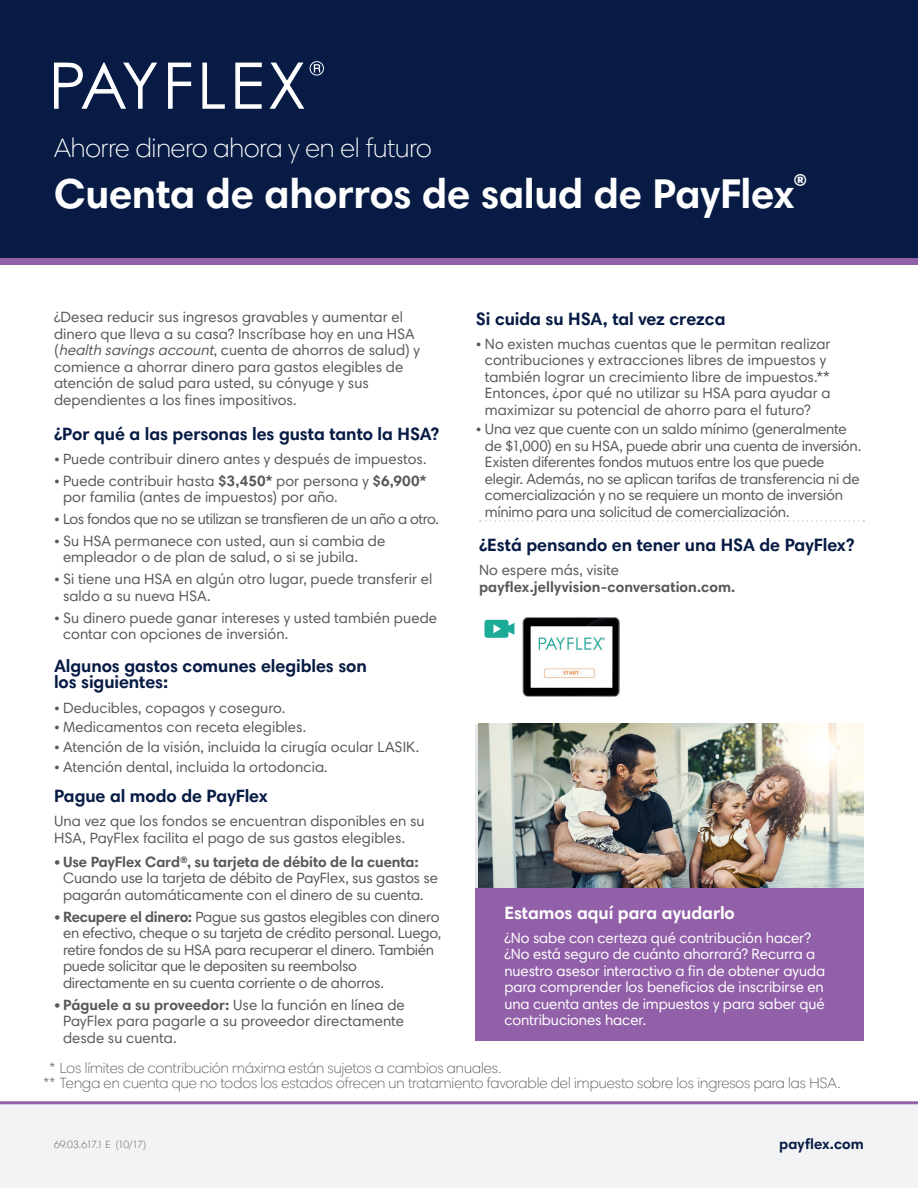
<style>
.page{position:relative;width:918px;height:1188px;background:#fff}
.page>*{position:absolute;margin:0;border:0;box-sizing:border-box;transform-origin:0 0}
.Plan_Name_2{font:700 42px "Harmonia Sans Std";letter-spacing:-.01em;color:#fff}
.Headline_Light_2{font:300 27px "Harmonia Sans Std";letter-spacing:-.005em;color:#fff}
.Color_Header{font:700 18px/16.5px "Harmonia Sans Std";letter-spacing:-.005em;color:#071b44}
.Body{font:700 18px "Harmonia Sans Std";letter-spacing:-.005em;color:#071b44}
.Color_Header-2{font:700 18px "Harmonia Sans Std";letter-spacing:-.005em;color:#fff}
.Body-2{font:15px/16.5px "Harmonia Sans Std";color:#57585a}
.Body-3{font:15px/16.5px "Harmonia Sans Std";letter-spacing:-.005em;color:#fff}
.Disclaimer{font:300 15px "Harmonia Sans Std";color:#57585a}
.Body-4{font:700 15px/16.5px "Harmonia Sans Std";letter-spacing:.005em;color:#57585a}
.Body-5{font:15px "Harmonia Sans Std";letter-spacing:-.025em;color:#57585a}
.Disclaimer-2{font:700 15px "Harmonia Sans Std";letter-spacing:.005em;color:#071b44}
.Copyright_Part_Numbe{font:300 10.5px "Harmonia Sans Std";letter-spacing:-.065em;color:#57585a}
.s1{font-style:italic}
.s2{font-weight:700}
.s3{font-weight:400}
</style>
<div class="page">
<img style="left:478px;top:724px;width:386px;height:165px">
<div style="left:0;top:1103px;width:918px;height:85px;background:#f2f3f4"></div>
<div style="left:0;top:0;width:918px;height:258px;background:#071b44"></div>
<div style="left:0;top:258px;width:918px;height:6px;background:#9260a8"></div>
<svg style="left:54px;top:63px;width:103px;height:46px"></svg>
<svg style="left:168px;top:63px;width:23px;height:46px"></svg>
<svg style="left:202px;top:63px;width:23px;height:46px"></svg>
<svg style="left:235px;top:63px;width:27px;height:46px"></svg>
<svg style="left:270px;top:63px;width:34px;height:46px"></svg>
<svg style="left:310px;top:61px;width:14px;height:15px"></svg>
<hr style="left:0;top:1101px;width:918px;height:3px;background:#9260a8">
<svg style="left:484px;top:620px;width:30px;height:18px"></svg>
<img style="left:522px;top:617px;width:98px;height:80px">
<img style="left:537px;top:631px;width:69px;height:52px">
<svg style="left:480px;top:520px;width:384px;height:2px"></svg>
<div style="left:476px;top:889px;width:388px;height:152px;background:#9260a8"></div>
<p class="Headline_Light_2" style="left:54px;top:131px;width:379px">Ahorre dinero ahora y en el futuro</p>
<p class="Plan_Name_2" style="left:54px;top:167px;width:755px">Cuenta de ahorros de salud de PayFlex<sup>®</sup></p>
<p class="Body-2" style="left:54px;top:309px;width:368px">¿Desea reducir sus ingresos gravables y aumentar el dinero que lleva a su casa? Inscríbase hoy en una HSA (<span class="s1">health savingsaccount</span>, cuenta de ahorros de salud) y comience a ahorrar dinero para gastos elegibles de atención de salud para usted, su cónyuge y sus dependientes a los fines impositivos.</p>
<p class="Color_Header" style="left:54px;top:425px;width:387px">¿Por qué a las personas les gusta tanto la HSA?</p>
<p class="Body-2" style="left:54px;top:450px;width:374px">• Puede contribuir dinero antes y después de impuestos.</p>
<p class="Body-2" style="left:63px;top:472px;width:365px;text-indent:-9px">• Puede contribuir hasta <span class="s2">$3,450*</span> por persona y <span class="s2">$6,900* </span>por familia (antes de impuestos) por año.</p>
<p class="Body-5" style="left:54px;top:510px;width:386px">• Los fondos que no se utilizan se transfieren de un año a otro.</p>
<p class="Body-2" style="left:63px;top:532px;width:324px;text-indent:-9px">• Su HSA permanece con usted, aun si cambia de empleador o de plan de salud, o si se jubila.</p>
<p class="Body-2" style="left:63px;top:571px;width:371px;text-indent:-9px">• Si tiene una HSA en algún otro lugar, puede transferir el saldo a su nueva HSA.</p>
<p class="Body-2" style="left:63px;top:609px;width:376px;text-indent:-9px">• Su dinero puede ganar intereses y usted también puede contar con opciones de inversión.</p>
<p class="Color_Header" style="left:54px;top:657px;width:314px">Algunos gastos comunes elegibles son los siguientes:</p>
<p class="Body-2" style="left:54px;top:699px;width:233px">• Deducibles, copagos y coseguro.</p>
<p class="Body-2" style="left:54px;top:719px;width:254px">• Medicamentos con receta elegibles.</p>
<p class="Body-2" style="left:54px;top:738px;width:367px">• Atención de la visión, incluida la cirugía ocular LASIK.</p>
<p class="Body-2" style="left:54px;top:758px;width:275px">• Atención dental, incluida la ortodoncia.</p>
<p class="Color_Header" style="left:54px;top:788px;width:215px">Pague al modo de PayFlex</p>
<p class="Body-2" style="left:54px;top:813px;width:372px">Una vez que los fondos se encuentran disponibles en su<br>HSA, PayFlex facilita el pago de sus gastos elegibles.</p>
<p class="Body-2" style="left:63px;top:853px;width:376px;text-indent:-9px"><span class="s2">• Use PayFlex Card®, su tarjeta de débito de la cuenta:<br></span>Cuando use la tarjeta de débito de PayFlex, sus gastos se pagarán automáticamente con el dinero de su cuenta.</p>
<p class="Body-2" style="left:63px;top:908px;width:380px;text-indent:-9px"><span class="s2">• Recupere el dinero:</span> Pague sus gastos elegibles con dinero en efectivo, cheque o su tarjeta de crédito personal. Luego, retire fondos de su HSA para recuperar el dinero. También puede solicitar que le depositen su reembolso directamente en su cuenta corriente o de ahorros.</p>
<p class="Body-2" style="left:63px;top:996px;width:343px;text-align:justify;text-indent:-9px"><span class="s2">• Páguele a su proveedor:</span> Use la función en línea de PayFlex para pagarle a su proveedor directamente desde su cuenta.</p>
<p class="Color_Header" style="left:476px;top:310px;width:251px">Si cuida su HSA, tal vez crezca</p>
<p class="Body-2" style="left:485px;top:335px;width:347px;text-indent:-9px">• No existen muchas cuentas que le permitan realizar contribuciones y extracciones libres de impuestos y también lograr un crecimiento libre de impuestos.** Entonces, ¿por qué no utilizar su HSA para ayudar a maximizar su potencial de ahorro para el futuro?</p>
<p class="Body-2" style="left:485px;top:421px;width:378px;text-indent:-9px">• Una vez que cuente con un saldo mínimo (generalmente de $1,000) en su HSA, puede abrir una cuenta de inversión.<br>Existen diferentes fondos mutuos entre los que puede elegir. Además, no se aplican tarifas de transferencia ni de comercialización y no se requiere un monto de inversión mínimo para una solicitud de comercialización.</p>
<p class="Body" style="left:479px;top:534px;width:377px">¿Está pensando en tener una HSA de PayFlex?</p>
<p class="Body-4" style="left:479px;top:562px;width:258px"><span class="s3">No espere más, visite </span>payflex.jellyvision-conversation.com.</p>
<p class="Color_Header-2" style="left:504px;top:901px;width:232px">Estamos aquí para ayudarlo</p>
<p class="Body-3" style="left:504px;top:929px;width:322px">¿No sabe con certeza qué contribución hacer? ¿No está seguro de cuánto ahorrará? Recurra a nuestro asesor interactivo a fin de obtener ayuda para comprender los beneficios de inscribirse en una cuenta antes de impuestos y para saber qué contribuciones hacer.</p>
<p class="Disclaimer" style="left:50px;top:1058px;width:453px">* Los límites de contribución máxima están sujetos a cambios anuales.</p>
<p class="Disclaimer" style="left:44px;top:1074px;width:799px">** Tenga en cuenta que no todos los estados ofrecen un tratamiento favorable del impuesto sobre los ingresos para las HSA.</p>
<p class="Copyright_Part_Numbe" style="left:54px;top:1138px;width:94px">69.03.617.1 E (10/17)</p>
<p class="Disclaimer-2" style="left:779px;top:1135px;width:86px">payflex.com</p>
</div>
